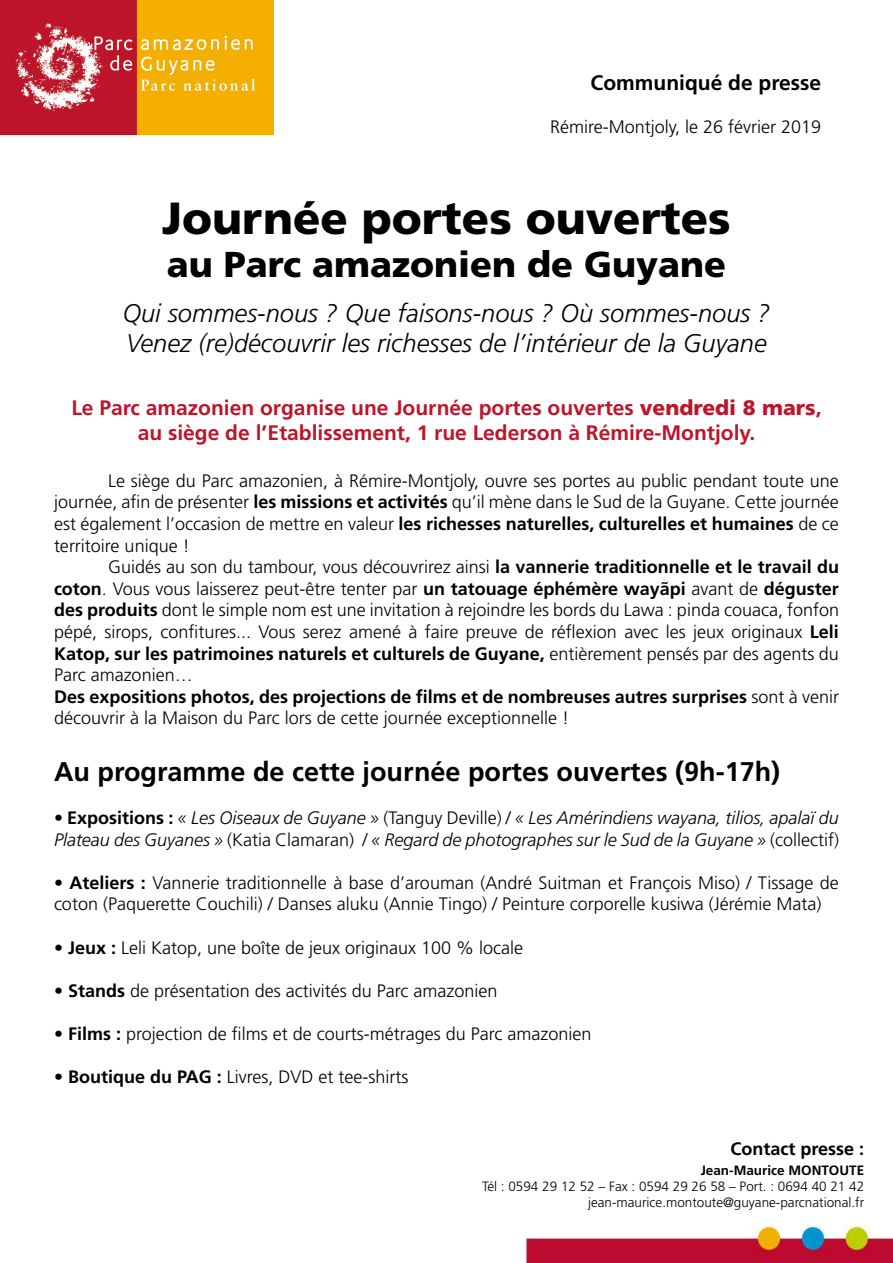
<style>
.page{position:relative;width:893px;height:1263px;background:#fff}
.page>*{position:absolute;margin:0;border:0;box-sizing:border-box;transform-origin:0 0}
.t1{font:900 45px "Frutiger LT Std";color:#000}
.t2{font:900 36px "Frutiger LT Std";color:#000}
.t3{font:700 27px "Frutiger LT Std";color:#000}
.t4{font:italic 300 25.5px/30.6px "Frutiger LT Std";color:#000}
.t5{font:700 21px/25.2px "Frutiger LT Std";color:#be152b;text-align:center}
.t6{font:700 21px "Frutiger LT Std";color:#000}
.t7{font:300 18px/21.6px "Frutiger LT Std";color:#000}
.t8{font:italic 300 18px/21.6px "Frutiger LT Std";color:#000}
.t9{font:700 18px "Frutiger LT Std";color:#000}
.t10{font:300 13.5px/16.2px "Frutiger LT Std";color:#000;text-align:right}
.t11{font:700 13.5px "Frutiger LT Std";color:#000}
.s1{font-weight:900}
.s2{font-weight:700}
.s3{font-style:normal}
.s4{font-weight:700;font-style:normal}
</style>
<div class="page">
<img style="left:0;top:0;width:274px;height:135px">
<img style="left:524px;top:1226px;width:369px;height:37px">
<p class="t6" style="left:591px;top:71px;width:232px">Communiqué de presse</p>
<p class="t7" style="left:550px;top:117px;width:273px">Rémire-Montjoly, le 26 février 2019</p>
<h1 class="t1" style="left:162px;top:191px;width:570px">Journée portes ouvertes</h1>
<h2 class="t2" style="left:167px;top:242px;width:561px">au Parc amazonien de Guyane</h2>
<h3 class="t4" style="left:123px;top:298px;width:649px">Qui sommes-nous ? Que faisons-nous ? Où sommes-nous ?<br>Venez (re)découvrir les richesses de l’intérieur de la Guyane</h3>
<p class="t5" style="left:71px;top:395px;width:752px">Le Parc amazonien organise une Journée portes ouvertes <span class="s1">vendredi 8 mars</span>, au siège de l’Etablissement, 1 rue Lederson à Rémire-Montjoly.</p>
<p class="t7" style="left:54px;top:470px;width:786px;text-align:justify;text-indent:54px">Le siège du Parc amazonien, à Rémire-Montjoly, ouvre ses portes au public pendant toute une journée, afin de présenter <span class="s2">les missions et activités</span> qu’il mène dans le Sud de la Guyane. Cette journée est également l’occasion de mettre en valeur <span class="s2">les richesses naturelles, culturelles et humaines</span> de ce territoire unique !</p>
<p class="t7" style="left:54px;top:556px;width:787px;text-indent:54px">Guidés au son du tambour, vous découvrirez ainsi <span class="s2">la vannerie traditionnelle et le travail du coton</span>. Vous vous laisserez peut-être tenter par <span class="s2">un tatouage éphémère wayãpi</span> avant de <span class="s2">déguster des produits</span> dont le simple nom est une invitation à rejoindre les bords du Lawa : pinda couaca, fonfon pépé, sirops, confitures... Vous serez amené à faire preuve de réflexion avec les jeux originaux <span class="s2">Leli Katop, sur les patrimoines naturels et culturels de Guyane,</span> entièrement pensés par des agents du Parc amazonien…<br><span class="s2">Des expositions photos, des projections de films et de nombreuses autres surprises</span> sont à venir découvrir à la Maison du Parc lors de cette journée exceptionnelle !</p>
<h3 class="t3" style="left:54px;top:755px;width:728px">Au programme de cette journée portes ouvertes (9h-17h)</h3>
<p class="t8" style="left:54px;top:807px;width:787px"><span class="s3">•</span> <span class="s4">Expositions :</span> « Les Oiseaux de Guyane » <span class="s3">(Tanguy Deville) /</span> « Les Amérindiens wayana, tilios, apalaï du<br>Plateau des Guyanes » <span class="s3">(Katia Clamaran) /</span> « Regard de photographes sur le Sud de la Guyane » <span class="s3">(collectif)</span></p>
<p class="t7" style="left:54px;top:872px;width:786px">• <span class="s2">Ateliers :</span> Vannerie traditionnelle à base d’arouman (André Suitman et François Miso) / Tissage de coton (Paquerette Couchili) / Danses aluku (Annie Tingo) / Peinture corporelle kusiwa (Jérémie Mata)</p>
<p class="t7" style="left:54px;top:937px;width:471px">• <span class="s2">Jeux :</span> Leli Katop, une boîte de jeux originaux 100 % locale</p>
<p class="t7" style="left:54px;top:980px;width:445px">• <span class="s2">Stands</span> de présentation des activités du Parc amazonien</p>
<p class="t7" style="left:54px;top:1023px;width:539px">• <span class="s2">Films :</span> projection de films et de courts-métrages du Parc amazonien</p>
<p class="t7" style="left:54px;top:1066px;width:356px">• <span class="s2">Boutique du PAG :</span> Livres, DVD et tee-shirts</p>
<p class="t9" style="left:730px;top:1138px;width:135px">Contact presse :</p>
<p class="t11" style="left:701px;top:1162px;width:165px">Jean-Maurice MONTOUTE</p>
<p class="t10" style="left:482px;top:1178px;width:383px">Tél : 0594 29 12 52 – Fax : 0594 29 26 58 – Port. : 0694 40 21 42 jean-maurice.montoute@guyane-parcnational.fr</p>
</div>
